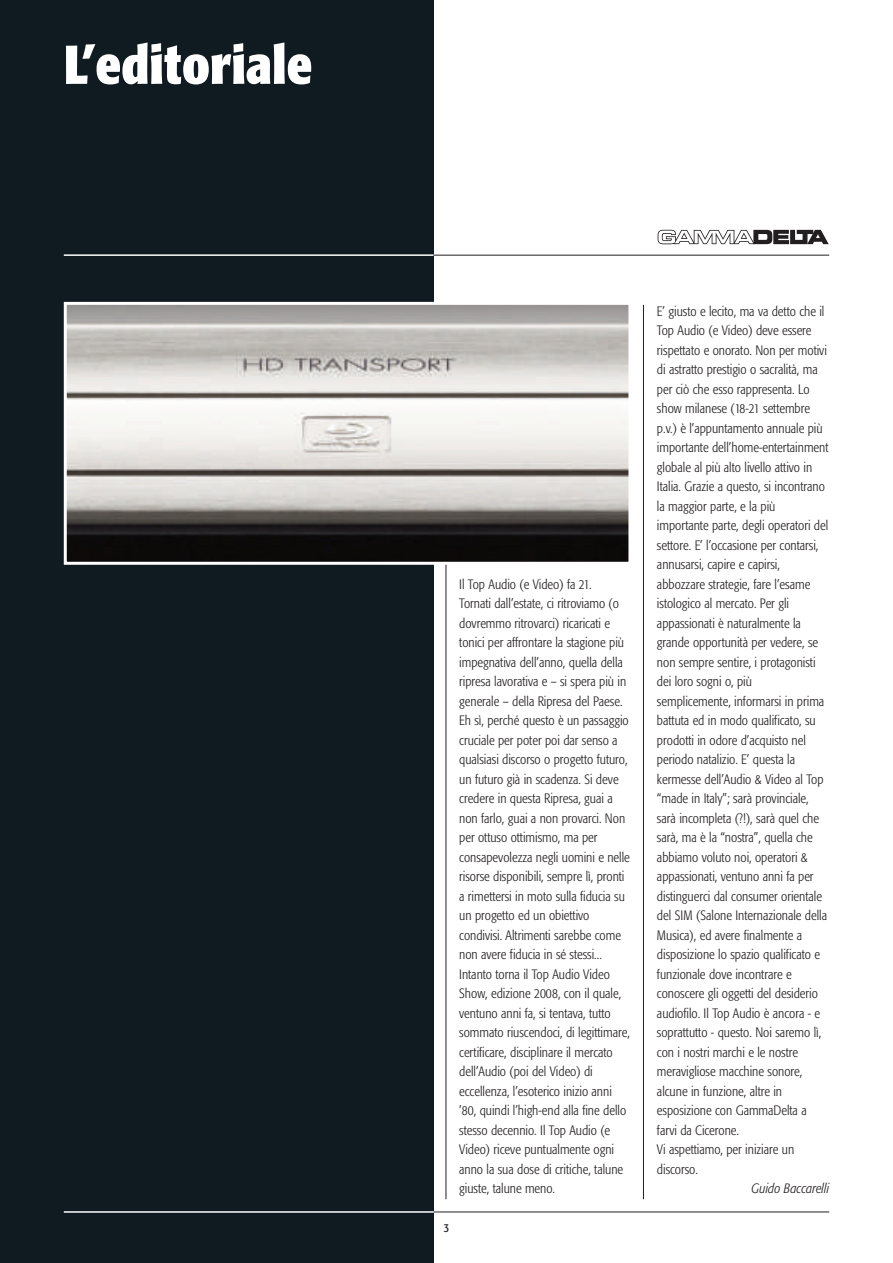
<style>
.page{position:relative;width:893px;height:1263px;background:#fff}
.page>*{position:absolute;margin:0;border:0;box-sizing:border-box;transform-origin:0 0}
.t1{font:700 condensed 54px "Formata";color:#fff}
.t2{font:300 condensed 13.5px/19.5px "Formata";color:#231f20}
.t3{font:italic 300 condensed 13.5px "Formata";color:#231f20}
.t4{font:condensed 12px "Formata";color:#231f20}
</style>
<div class="page">
<div style="left:0;top:0;width:434px;height:1263px;background:#101a21"></div>
<hr style="left:64px;top:254px;width:370px;height:2px;background:#fff">
<hr style="left:434px;top:255px;width:395px;height:1px;background:#231f20">
<hr style="left:64px;top:1211px;width:395px;height:2px;background:#fff">
<hr style="left:434px;top:1211px;width:395px;height:1px;background:#231f20">
<hr style="left:643px;top:305px;width:1px;height:894px;background:#231f20">
<hr style="left:446px;top:305px;width:1px;height:894px;background:#231f20">
<img style="left:68px;top:306px;width:559px;height:255px">
<div style="left:64px;top:302px;width:567px;height:263px;border:3px solid #fff"></div>
<svg style="left:658px;top:230px;width:171px;height:14px"></svg>
<h1 class="t1" style="left:64px;top:43px;width:250px">L’editoriale</h1>
<p class="t2" style="left:459px;top:575px;width:172px">Il Top Audio (e Video) fa 21.<br>Tornati dall’estate, ci ritroviamo (o dovremmo ritrovarci) ricaricati e tonici per affrontare la stagione più impegnativa dell’anno, quella della ripresa lavorativa e – si spera più in generale – della Ripresa del Paese.<br>Eh sì, perché questo è un passaggio cruciale per poter poi dar senso a qualsiasi discorso o progetto futuro, un futuro già in scadenza. Si deve credere in questa Ripresa, guai a non farlo, guai a non provarci. Non per ottuso ottimismo, ma per consapevolezza negli uomini e nelle risorse disponibili, sempre lì, pronti a rimettersi in moto sulla fiducia su un progetto ed un obiettivo condivisi. Altrimenti sarebbe come non avere fiducia in sé stessi...<br>Intanto torna il Top Audio Video Show, edizione 2008, con il quale, ventuno anni fa, si tentava, tutto sommato riuscendoci, di legittimare, certificare, disciplinare il mercato dell’Audio (poi del Video) di eccellenza, l’esoterico inizio anni ’80, quindi l’high-end alla fine dello stesso decennio. Il Top Audio (e Video) riceve puntualmente ogni anno la sua dose di critiche, talune giuste, talune meno.</p>
<p class="t4" style="left:444px;top:1223px;width:7px">3</p>
<p class="t2" style="left:657px;top:302px;width:173px">E’ giusto e lecito, ma va detto che il<br>Top Audio (e Video) deve essere rispettato e onorato. Non per motivi di astratto prestigio o sacralità, ma per ciò che esso rappresenta. Lo show milanese (18-21 settembre p.v.) è l’appuntamento annuale più importante dell’home-entertainment globale al più alto livello attivo in<br>Italia. Grazie a questo, si incontrano la maggior parte, e la più importante parte, degli operatori del settore. E’ l’occasione per contarsi, annusarsi, capire e capirsi, abbozzare strategie, fare l’esame istologico al mercato. Per gli appassionati è naturalmente la grande opportunità per vedere, se non sempre sentire, i protagonisti dei loro sogni o, più semplicemente, informarsi in prima battuta ed in modo qualificato, su prodotti in odore d’acquisto nel periodo natalizio. E’ questa la kermesse dell’Audio &amp; Video al Top “made in Italy”; sarà provinciale, sarà incompleta (?!), sarà quel che sarà, ma è la “nostra”, quella che abbiamo voluto noi, operatori &amp; appassionati, ventuno anni fa per distinguerci dal consumer orientale del SIM (Salone Internazionale della<br>Musica), ed avere finalmente a disposizione lo spazio qualificato e funzionale dove incontrare e conoscere gli oggetti del desiderio audiofilo. Il Top Audio è ancora - e soprattutto - questo. Noi saremo lì, con i nostri marchi e le nostre meravigliose macchine sonore, alcune in funzione, altre in esposizione con GammaDelta a farvi da Cicerone.<br>Vi aspettiamo, per iniziare un discorso.</p>
<p class="t3" style="left:752px;top:1183px;width:79px">Guido Baccarelli</p>
</div>
